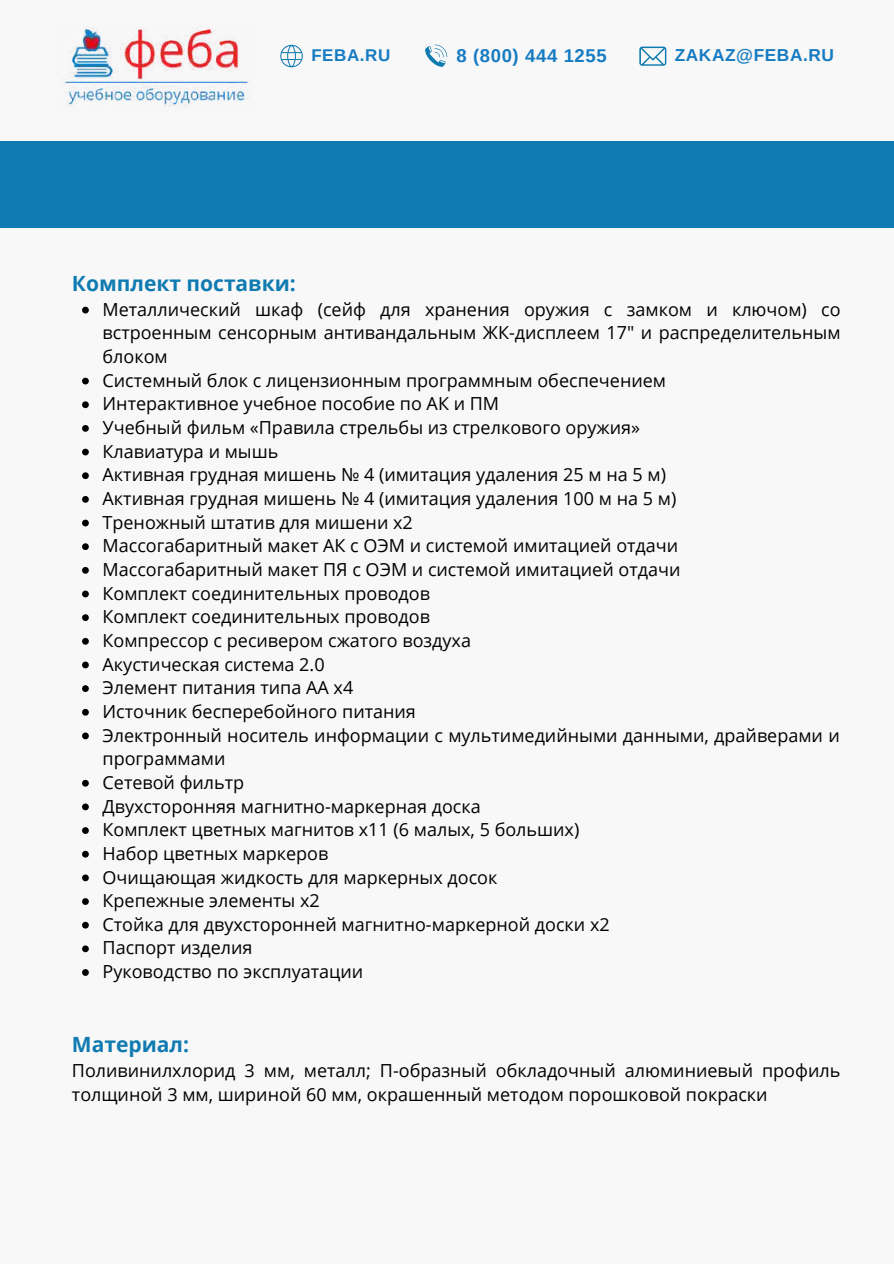
<style>
.page{position:relative;width:894px;height:1264px;background:#fff}
.page>*{position:absolute;margin:0;border:0;box-sizing:border-box;transform-origin:0 0}
.t1{font:700 21px "Open Sans";color:#107bb1}
.t2{font:700 18.45px "Arimo";letter-spacing:.035em;color:#157bc2}
.t3{font:18px/23.7px "Open Sans";color:#000}
.t4{font:700 17.25px "Arimo";letter-spacing:.035em;color:#157bc2}
.t5{font:700 16.95px "Arimo";letter-spacing:.035em;color:#157bc2}
</style>
<div class="page">
<div style="left:0;top:0;width:893px;height:1263px;background:#f8f8f8"></div>
<img style="left:62px;top:27px;width:187px;height:80px">
<div style="left:0;top:141px;width:893px;height:87px;background:#107bb1"></div>
<svg style="left:639px;top:47px;width:27px;height:19px"></svg>
<svg style="left:425px;top:45px;width:22px;height:22px"></svg>
<svg style="left:280px;top:45px;width:23px;height:22px"></svg>
<svg style="left:82px;top:307px;width:7px;height:6px"></svg>
<svg style="left:82px;top:378px;width:7px;height:6px"></svg>
<svg style="left:82px;top:401px;width:7px;height:7px"></svg>
<svg style="left:82px;top:425px;width:7px;height:7px"></svg>
<svg style="left:82px;top:448px;width:7px;height:7px"></svg>
<svg style="left:82px;top:472px;width:7px;height:7px"></svg>
<svg style="left:82px;top:496px;width:7px;height:7px"></svg>
<svg style="left:82px;top:519px;width:7px;height:7px"></svg>
<svg style="left:82px;top:543px;width:7px;height:7px"></svg>
<svg style="left:82px;top:567px;width:7px;height:6px"></svg>
<svg style="left:82px;top:590px;width:7px;height:7px"></svg>
<svg style="left:82px;top:614px;width:7px;height:7px"></svg>
<svg style="left:82px;top:638px;width:7px;height:6px"></svg>
<svg style="left:82px;top:661px;width:7px;height:7px"></svg>
<svg style="left:82px;top:685px;width:7px;height:7px"></svg>
<svg style="left:82px;top:709px;width:7px;height:6px"></svg>
<svg style="left:82px;top:732px;width:7px;height:7px"></svg>
<svg style="left:82px;top:779px;width:7px;height:7px"></svg>
<svg style="left:82px;top:803px;width:7px;height:7px"></svg>
<svg style="left:82px;top:827px;width:7px;height:7px"></svg>
<svg style="left:82px;top:850px;width:7px;height:7px"></svg>
<svg style="left:82px;top:874px;width:7px;height:7px"></svg>
<svg style="left:82px;top:898px;width:7px;height:6px"></svg>
<svg style="left:82px;top:921px;width:7px;height:7px"></svg>
<svg style="left:82px;top:945px;width:7px;height:7px"></svg>
<svg style="left:82px;top:969px;width:7px;height:6px"></svg>
<p class="t5" style="left:311px;top:44px;width:81px">FEBA.RU</p>
<p class="t2" style="left:456px;top:43px;width:152px">8 (800) 444 1255</p>
<p class="t4" style="left:674px;top:43px;width:161px">ZAKAZ@FEBA.RU</p>
<p class="t1" style="left:72px;top:268px;width:225px">Комплект поставки:</p>
<p class="t3" style="left:102px;top:297px;width:739px">Металлический шкаф (сейф для хранения оружия с замком и ключом) со встроенным сенсорным антивандальным ЖК-дисплеем 17" и распределительным блоком<br>Системный блок с лицензионным программным обеспечением<br>Интерактивное учебное пособие по АК и ПМ<br>Учебный фильм «Правила стрельбы из стрелкового оружия»<br>Клавиатура и мышь<br>Активная грудная мишень № 4 (имитация удаления 25 м на 5 м)<br>Активная грудная мишень № 4 (имитация удаления 100 м на 5 м)<br>Треножный штатив для мишени х2<br>Массогабаритный макет АК с ОЭМ и системой имитацией отдачи Массогабаритный макет ПЯ с ОЭМ и системой имитацией отдачи<br>Комплект соединительных проводов<br>Комплект соединительных проводов<br>Компрессор с ресивером сжатого воздуха<br>Акустическая система 2.0<br>Элемент питания типа АА х4<br>Источник бесперебойного питания<br>Электронный носитель информации с мультимедийными данными, драйверами и программами<br>Сетевой фильтр<br>Двухсторонняя магнитно-маркерная доска<br>Комплект цветных магнитов х11 (6 малых, 5 больших)<br>Набор цветных маркеров<br>Очищающая жидкость для маркерных досок<br>Крепежные элементы х2<br>Стойка для двухсторонней магнитно-маркерной доски х2<br>Паспорт изделия<br>Руководство по эксплуатации</p>
<p class="t1" style="left:72px;top:1030px;width:119px">Материал:</p>
<p class="t3" style="left:72px;top:1058px;width:769px">Поливинилхлорид 3 мм, металл; П-образный обкладочный алюминиевый профиль толщиной 3 мм, шириной 60 мм, окрашенный методом порошковой покраски</p>
</div>
